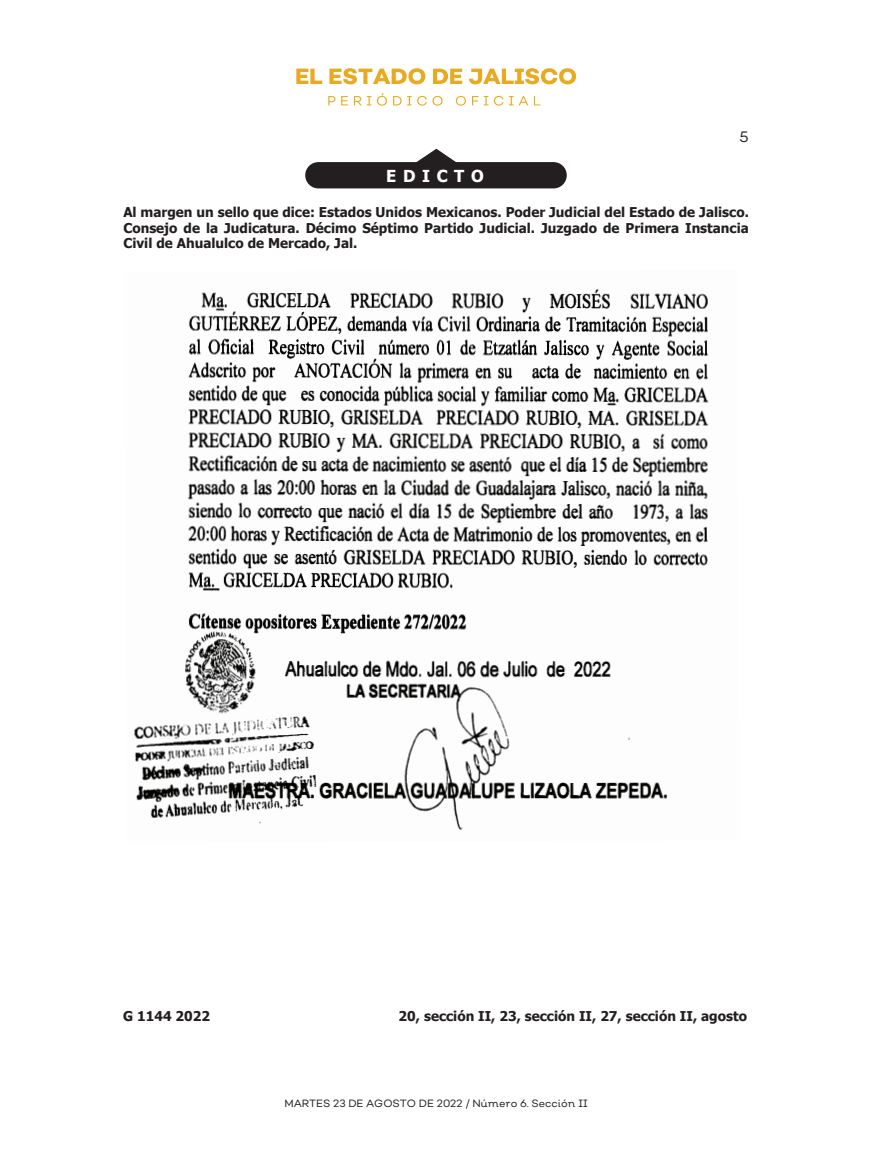
<style>
.page{position:relative;width:872px;height:1149px;background:#fff}
.page>*{position:absolute;margin:0;border:0;box-sizing:border-box;transform-origin:0 0}
.t1{font:700 16.5px "Tahoma";letter-spacing:.4em;color:#fff}
.t2{font:15px "Nutmeg";color:#231f20}
.t3{font:700 13.5px/15.5px "Tahoma";color:#231f20;text-align:justify}
.t4{font:10.5px "Nutmeg Headline";color:#231f20}
</style>
<div class="page">
<svg style="left:296px;top:69px;width:26px;height:15px"></svg>
<svg style="left:329px;top:68px;width:96px;height:16px"></svg>
<svg style="left:433px;top:69px;width:29px;height:15px"></svg>
<svg style="left:469px;top:68px;width:107px;height:16px"></svg>
<svg style="left:328px;top:96px;width:7px;height:9px"></svg>
<svg style="left:341px;top:96px;width:7px;height:9px"></svg>
<svg style="left:354px;top:96px;width:17px;height:9px"></svg>
<svg style="left:377px;top:93px;width:10px;height:13px"></svg>
<svg style="left:393px;top:96px;width:8px;height:9px"></svg>
<svg style="left:407px;top:96px;width:35px;height:10px"></svg>
<svg style="left:456px;top:96px;width:10px;height:10px"></svg>
<svg style="left:472px;top:96px;width:6px;height:9px"></svg>
<svg style="left:484px;top:96px;width:4px;height:9px"></svg>
<svg style="left:494px;top:96px;width:9px;height:10px"></svg>
<svg style="left:509px;top:96px;width:19px;height:9px"></svg>
<svg style="left:534px;top:96px;width:6px;height:9px"></svg>
<div style="left:306px;top:163px;width:260px;height:25px;background:#231f20;border-radius:12px"></div>
<div style="left:305px;top:162px;width:262px;height:26px;border:1px solid #231f20;border-radius:12px"></div>
<svg style="left:415px;top:149px;width:43px;height:15px"></svg>
<img style="left:134px;top:288px;width:575px;height:542px">
<p class="t2" style="left:739px;top:127px;width:11px">5</p>
<p class="t1" style="left:386px;top:164px;width:99px">EDICTO</p>
<p class="t3" style="left:123px;top:204px;width:627px">Al margen un sello que dice: Estados Unidos Mexicanos. Poder Judicial del Estado de Jalisco.<br>Consejo de la Judicatura. Décimo Séptimo Partido Judicial. Juzgado de Primera Instancia Civil de Ahualulco de Mercado, Jal.</p>
<p class="t3" style="left:123px;top:1006px;width:88px">G 1144 2022</p>
<p class="t3" style="left:399px;top:1006px;width:350px">20, sección II, 23, sección II, 27, sección II, agosto</p>
<p class="t4" style="left:284px;top:1096px;width:305px">MARTES 23 DE AGOSTO DE 2022 / Número 6. Sección II</p>
</div>
